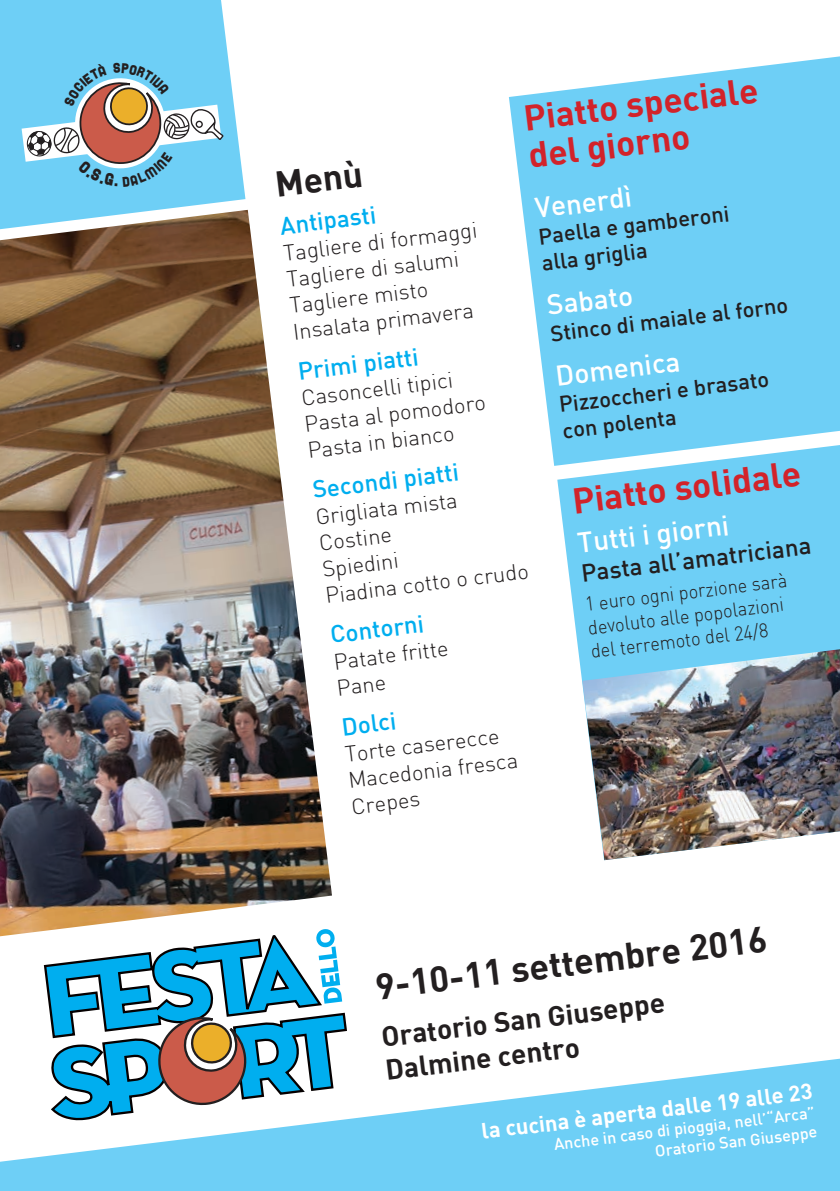
<style>
.page{position:relative;width:840px;height:1191px;background:#fff}
.page>*{position:absolute;margin:0;border:0;box-sizing:border-box;transform-origin:0 0}
.t1{font:36px "DIN Bold";color:#231f20}
.t2{font:35.2px/37.4px "DIN Bold";color:#d2232a}
.t3{font:35.2px "DIN Bold";color:#231f20}
.t4{font:28px "DIN Medium";color:#fff}
.t5{font:28px/33.6px "DIN Bold";color:#231f20}
.t6{font:24.2px "DIN Medium";color:#00aeef}
.t7{font:24.2px "DIN Medium";color:#231f20}
.t8{font:22px/26.4px "DIN Light";color:#231f20}
.t9{font:22px/26.4px "DIN Medium";color:#231f20}
.t10{font:22px "DIN Bold";color:#fff}
.t11{font:19.8px/23.8px "DIN Light";color:#231f20;scale:.92 1}
.t12{font:16.2px/19.4px "DIN Medium";color:#fff;text-align:right}
</style>
<div class="page">
<svg style="left:0;top:1058px;width:839px;height:133px;fill:#6ecff6"></svg>
<svg style="left:0;top:0;width:245px;height:210px;background:#7dd4f6"></svg>
<img style="left:0;top:210px;width:332px;height:726px">
<svg style="left:43px;top:929px;width:305px;height:192px"></svg>
<svg style="left:508px;top:56px;width:331px;height:410px;background:#80d5f7"></svg>
<svg style="left:557px;top:445px;width:282px;height:235px;background:#7cd3f6"></svg>
<img style="left:582px;top:649px;width:257px;height:211px">
<svg style="left:22px;top:63px;width:203px;height:124px;background:#91bccc"></svg>
<h2 class="t2" style="left:521px;top:98px;width:237px;rotate:-7deg">Piatto speciale del giorno</h2>
<p class="t4" style="left:532px;top:190px;width:99px;rotate:-7deg">Venerdì</p>
<h2 class="t3" style="left:272px;top:162px;width:90px;rotate:-7deg">Menù</h2>
<p class="t6" style="left:278px;top:211px;width:98px;rotate:-7deg">Antipasti</p>
<p class="t9" style="left:536px;top:223px;width:193px;rotate:-7deg">Paella e gamberoni alla griglia</p>
<p class="t4" style="left:544px;top:287px;width:88px;rotate:-7deg">Sabato</p>
<p class="t8" style="left:282px;top:240px;width:196px;rotate:-7deg">Tagliere di formaggi<br>Tagliere di salumi<br>Tagliere misto<br>Insalata primavera</p>
<p class="t6" style="left:296px;top:356px;width:123px;rotate:-7deg">Primi piatti</p>
<p class="t9" style="left:548px;top:320px;width:241px;rotate:-7deg">Stinco di maiale al forno</p>
<p class="t4" style="left:553px;top:358px;width:127px;rotate:-7deg">Domenica</p>
<p class="t8" style="left:299px;top:385px;width:184px;rotate:-7deg">Casoncelli tipici<br>Pasta al pomodoro<br>Pasta in bianco</p>
<p class="t6" style="left:310px;top:474px;width:148px;rotate:-7deg">Secondi piatti</p>
<p class="t8" style="left:314px;top:503px;width:206px;rotate:-7deg">Grigliata mista<br>Costine<br>Spiedini<br>Piadina cotto o crudo</p>
<p class="t6" style="left:328px;top:619px;width:95px;rotate:-7deg">Contorni</p>
<p class="t8" style="left:332px;top:648px;width:117px;rotate:-7deg">Patate fritte<br>Pane</p>
<p class="t6" style="left:340px;top:712px;width:56px;rotate:-7deg">Dolci</p>
<p class="t8" style="left:343px;top:741px;width:172px;rotate:-7deg">Torte caserecce<br>Macedonia fresca<br>Crepes</p>
<p class="t9" style="left:557px;top:391px;width:213px;rotate:-7deg">Pizzoccheri e brasato con polenta</p>
<h2 class="t2" style="left:569px;top:481px;width:231px;rotate:-7deg">Piatto solidale</h2>
<p class="t4" style="left:575px;top:525px;width:154px;rotate:-7deg">Tutti i giorni</p>
<p class="t7" style="left:579px;top:558px;width:233px;rotate:-7deg">Pasta all’amatriciana</p>
<p class="t11" style="left:583px;top:592px;width:222px;rotate:-7deg">1 euro ogni porzione sarà devoluto alle popolazioni del terremoto del 24/8</p>
<h1 class="t1" style="left:372px;top:963px;width:395px;rotate:-7deg">9-10-11 settembre 2016</h1>
<p class="t5" style="left:379px;top:1019px;width:286px;rotate:-7deg">Oratorio San Giuseppe<br>Dalmine centro</p>
<p class="t10" style="left:479px;top:1117px;width:334px;rotate:-7deg">la cucina è aperta dalle 19 alle 23</p>
<p class="t12" style="left:552px;top:1134px;width:264px;rotate:-7deg">Anche in caso di pioggia, nell’“Arca”<br>Oratorio San Giuseppe</p>
</div>
